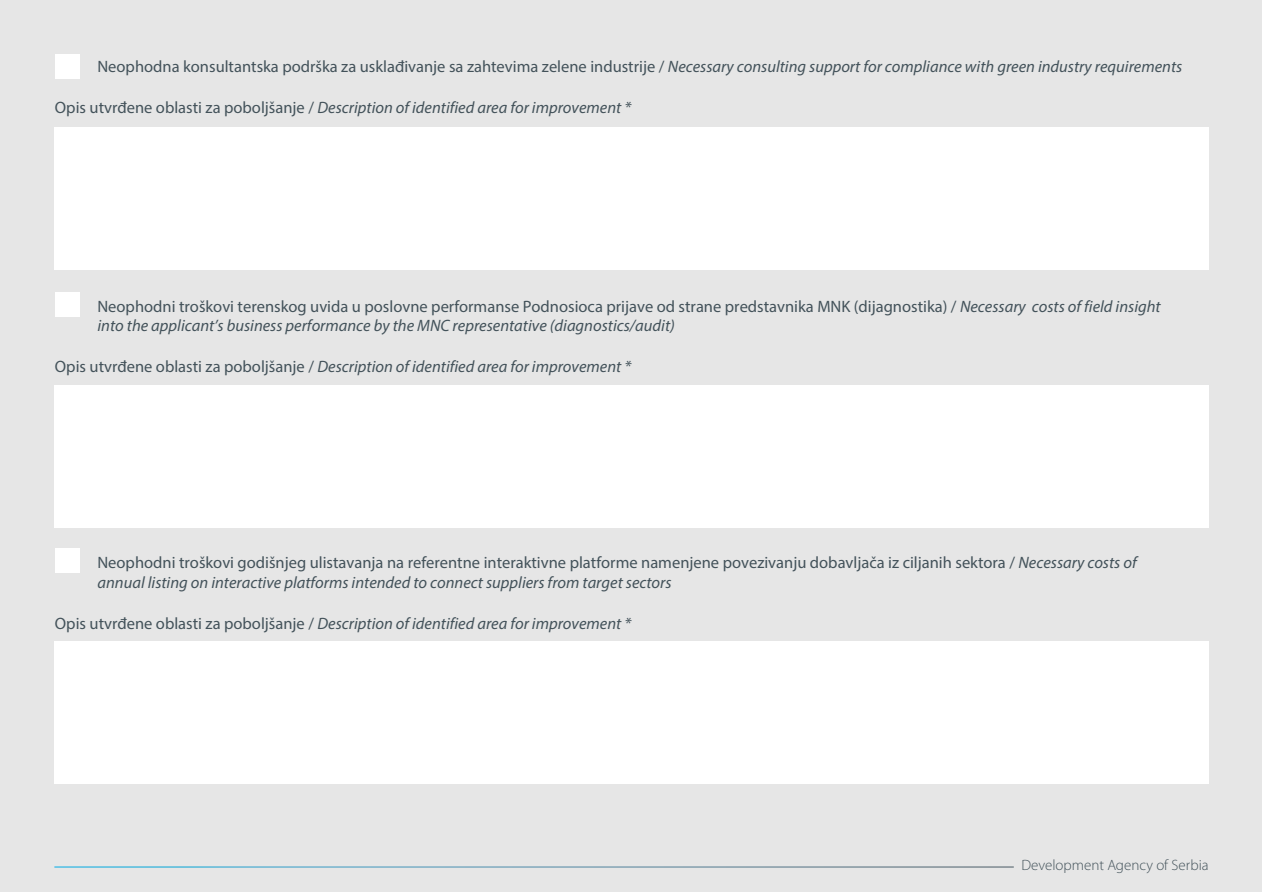
<style>
.page{position:relative;width:1263px;height:893px;background:#fff}
.page>*{position:absolute;margin:0;border:0;box-sizing:border-box;transform-origin:0 0}
.t1{font:16.5px/19.5px "Myriad Pro";color:#43525a}
.t2{font:italic 16.5px "Myriad Pro";color:#43525a}
.t3{font:300 15px "Myriad Pro";color:#43525a}
.s1{font-style:italic}
.s2{font-style:normal}
</style>
<div class="page">
<div style="left:1px;top:1px;width:1261px;height:891px;background:#e6e6e6"></div>
<hr style="left:54px;top:867px;width:960px;height:1px;background:#fff">
<div style="left:54px;top:127px;width:1155px;height:143px;background:#fff"></div>
<div style="left:56px;top:54px;width:24px;height:24px;background:#fff"></div>
<div style="left:54px;top:385px;width:1155px;height:143px;background:#fff"></div>
<div style="left:56px;top:292px;width:24px;height:24px;background:#fff"></div>
<div style="left:54px;top:641px;width:1155px;height:143px;background:#fff"></div>
<div style="left:56px;top:549px;width:24px;height:24px;background:#fff"></div>
<p class="t1" style="left:97px;top:57px;width:1086px">Neophodna konsultantska podrška za usklađivanje sa zahtevima zelene industrije / <span class="s1">Necessary consulting support for compliance with green industry requirements</span></p>
<p class="t2" style="left:55px;top:97px;width:578px"><span class="s2">Opis utvrđene oblasti za poboljšanje /</span> Description of identified area for improvement *</p>
<p class="t1" style="left:97px;top:296px;width:1065px">Neophodni troškovi terenskog uvida u poslovne performanse Podnosioca prijave od strane predstavnika MNK (dijagnostika) / <span class="s1">Necessary costs of field insight into the applicant’s business performance by the MNC representative (diagnostics/audit)</span></p>
<p class="t2" style="left:55px;top:356px;width:578px"><span class="s2">Opis utvrđene oblasti za poboljšanje /</span> Description of identified area for improvement *</p>
<p class="t1" style="left:97px;top:553px;width:1041px">Neophodni troškovi godišnjeg ulistavanja na referentne interaktivne platforme namenjene povezivanju dobavljača iz ciljanih sektora / <span class="s1">Necessary costs of annual listing on interactive platforms intended to connect suppliers from target sectors</span></p>
<p class="t2" style="left:55px;top:613px;width:578px"><span class="s2">Opis utvrđene oblasti za poboljšanje /</span> Description of identified area for improvement *</p>
<p class="t3" style="left:1021px;top:856px;width:189px">Development Agency of Serbia</p>
</div>
